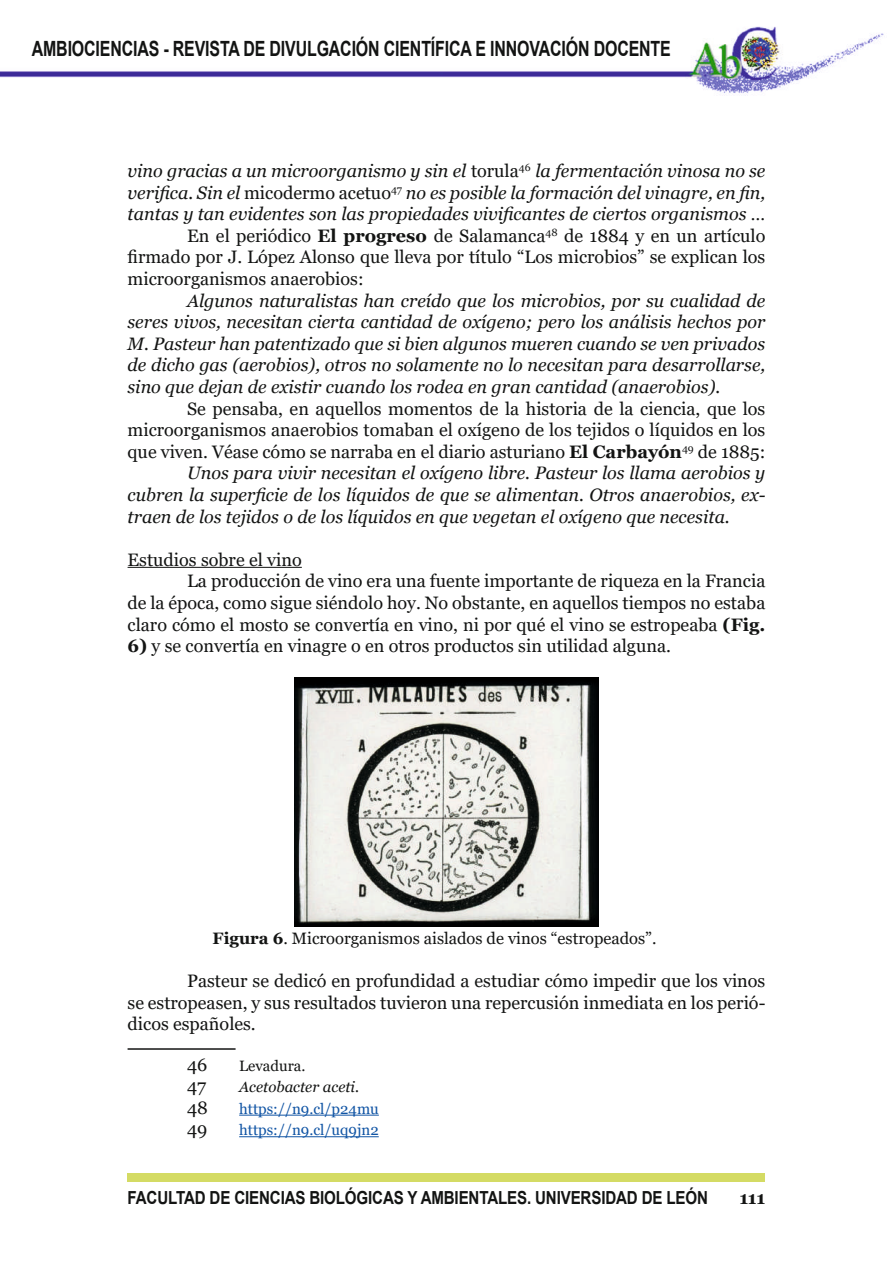
<style>
.page{position:relative;width:893px;height:1263px;background:#fff}
.page>*{position:absolute;margin:0;border:0;box-sizing:border-box;transform-origin:0 0}
.t1{font:700 21px "Arial";letter-spacing:-.01em;color:#131413;scale:.76 1}
.t2{font:18px/21.6px "Georgia";color:#131413;text-align:justify}
.t3{font:italic 18px/21.6px "Georgia";color:#131413;text-align:justify}
.t4{font:700 18px "Arial";letter-spacing:-.01em;color:#131413;scale:.84 1}
.t5{font:700 18px "Georgia";color:#131413}
.t6{font:16.5px "Georgia";color:#131413}
.t7{font:15px "Georgia";color:#1054a4}
.t8{font:italic 15px "Georgia";color:#131413}
.t9{font:15px "Georgia";color:#131413}
.s1{font-style:normal}
.s2{font-weight:700}
</style>
<div class="page">
<img style="left:0;top:26px;width:884px;height:70px">
<div style="left:128px;top:1174px;width:637px;height:8px;background:#d4db64"></div>
<hr style="left:128px;top:567px;width:174px;height:1px;background:#131413">
<img style="left:295px;top:677px;width:303px;height:249px">
<hr style="left:128px;top:1048px;width:108px;height:2px;background:#131413">
<hr style="left:239px;top:1115px;width:140px;height:1px;background:#1054a4">
<hr style="left:239px;top:1136px;width:140px;height:1px;background:#1054a4">
<p class="t1" style="left:32px;top:34px;width:842px">AMBIOCIENCIAS - REVISTA DE DIVULGACIÓN CIENTÍFICA E INNOVACIÓN DOCENTE</p>
<p class="t3" style="left:128px;top:160px;width:639px">vino gracias a un microorganismo y sin el <span class="s1">torula</span><sup>46</sup> la fermentación vinosa no se</p>
<p class="t3" style="left:128px;top:182px;width:639px">verifica. Sin el <span class="s1">micodermo acetuo</span><sup>47</sup> no es posible la formación del vinagre, en fin,</p>
<p class="t3" style="left:128px;top:203px;width:639px">tantas y tan evidentes son las propiedades vivificantes de ciertos organismos …</p>
<p class="t2" style="left:187px;top:225px;width:580px">En el periódico <span class="s2">El progreso</span> de Salamanca<sup>48</sup> de 1884 y en un artículo</p>
<p class="t2" style="left:128px;top:247px;width:639px">firmado por J. López Alonso que lleva por título “Los microbios” se explican los</p>
<p class="t2" style="left:128px;top:268px;width:238px">microorganismos anaerobios:</p>
<p class="t3" style="left:128px;top:290px;width:639px;text-indent:60px">Algunos naturalistas han creído que los microbios, por su cualidad de seres vivos, necesitan cierta cantidad de oxígeno; pero los análisis hechos por M. Pasteur han patentizado que si bien algunos mueren cuando se ven privados de dicho gas (aerobios), otros no solamente no lo necesitan para desarrollarse, sino que dejan de existir cuando los rodea en gran cantidad (anaerobios).</p>
<p class="t2" style="left:187px;top:398px;width:580px">Se pensaba, en aquellos momentos de la historia de la ciencia, que los</p>
<p class="t2" style="left:128px;top:419px;width:639px">microorganismos anaerobios tomaban el oxígeno de los tejidos o líquidos en los</p>
<p class="t2" style="left:128px;top:441px;width:639px">que viven. Véase cómo se narraba en el diario asturiano <span class="s2">El Carbayón</span><sup>49</sup> de 1885:</p>
<p class="t3" style="left:187px;top:462px;width:580px">Unos para vivir necesitan el oxígeno libre. Pasteur los llama aerobios y</p>
<p class="t3" style="left:128px;top:484px;width:639px">cubren la superficie de los líquidos de que se alimentan. Otros anaerobios, ex-</p>
<p class="t3" style="left:128px;top:506px;width:604px">traen de los tejidos o de los líquidos en que vegetan el oxígeno que necesita.</p>
<p class="t2" style="left:128px;top:549px;width:176px">Estudios sobre el vino</p>
<p class="t2" style="left:187px;top:571px;width:580px">La producción de vino era una fuente importante de riqueza en la Francia</p>
<p class="t2" style="left:128px;top:592px;width:639px">de la época, como sigue siéndolo hoy. No obstante, en aquellos tiempos no estaba</p>
<p class="t2" style="left:128px;top:614px;width:639px">claro cómo el mosto se convertía en vino, ni por qué el vino se estropeaba <span class="s2">(Fig.</span></p>
<p class="t2" style="left:128px;top:635px;width:545px"><span class="s2">6)</span> y se convertía en vinagre o en otros productos sin utilidad alguna.</p>
<p class="t6" style="left:213px;top:928px;width:445px"><span class="s2">Figura 6</span>. Microorganismos aislados de vinos “estropeados”.</p>
<p class="t2" style="left:128px;top:970px;width:639px;text-indent:60px">Pasteur se dedicó en profundidad a estudiar cómo impedir que los vinos se estropeasen, y sus resultados tuvieron una repercusión inmediata en los perió&shy;dicos españoles.</p>
<p class="t2" style="left:187px;top:1054px;width:22px">46</p>
<p class="t9" style="left:239px;top:1056px;width:68px">Levadura.</p>
<p class="t2" style="left:187px;top:1075px;width:21px">47</p>
<p class="t8" style="left:239px;top:1077px;width:121px">Acetobacter aceti.</p>
<p class="t2" style="left:187px;top:1097px;width:22px">48</p>
<p class="t7" style="left:239px;top:1099px;width:141px">https://n9.cl/p24mu</p>
<p class="t2" style="left:187px;top:1119px;width:22px">49</p>
<p class="t7" style="left:239px;top:1121px;width:141px">https://n9.cl/uq9jn2</p>
<p class="t4" style="left:128px;top:1185px;width:692px">FACULTAD DE CIENCIAS BIOLÓGICAS Y AMBIENTALES. UNIVERSIDAD DE LEÓN</p>
<p class="t5" style="left:739px;top:1186px;width:28px">111</p>
</div>
